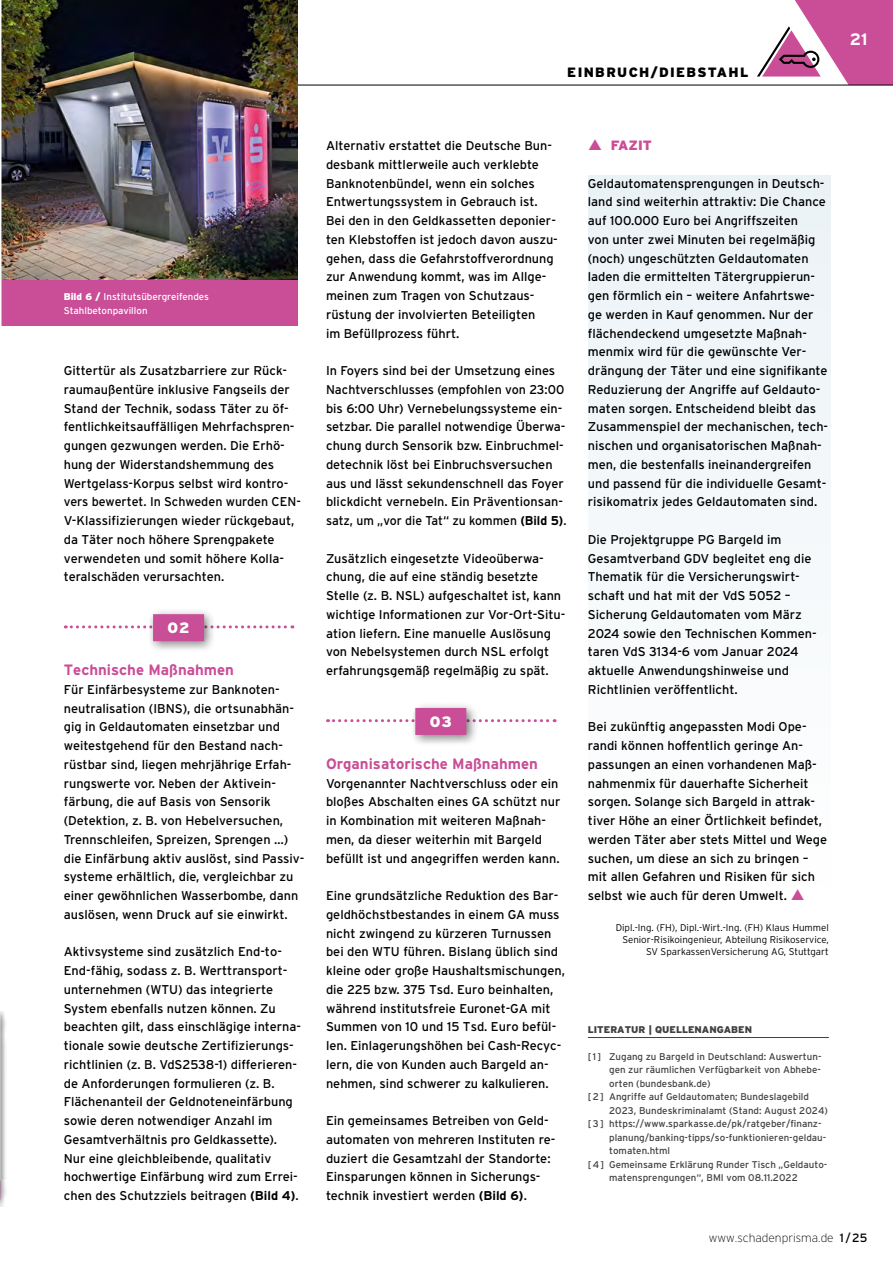
<style>
.page{position:relative;width:893px;height:1263px;background:#fff}
.page>*{position:absolute;margin:0;border:0;box-sizing:border-box;transform-origin:0 0}
.t1{font:700 16.5px "Interstate";color:#fff}
.Zwischenhead{font:700 15px "Interstate";color:#ca4d97}
.t2{font:900 15px "Interstate";color:#fff}
.t3{font:900 13.5px "Interstate";letter-spacing:.1em;color:#000}
.Fliesstext_2020{font:900 13.5px "Interstate";color:#ca4d97}
.Fliesstext_2020-2{font:12.75px/18.8px "Interstate";color:#000}
.t4{font:200 12px "Interstate";color:#000}
.Fliesstext_2020-3{font:9.75px/13.5px "Interstate";color:#414140}
.Autor_2020{font:300 9.75px "Interstate";color:#000}
.Fliesstext_2020-4{font:9.75px "Interstate";color:#fff}
.Bu_2020{font:900 9.75px "Interstate";color:#414140}
.s1{font-weight:900}
.s2{font-weight:700}
.s3{font-weight:400}
</style>
<div class="page">
<svg style="left:757px;top:0;width:136px;height:85px"></svg>
<div style="left:0;top:1011px;width:7px;height:195px;background:#000;opacity:.4"></div>
<img style="left:0;top:1012px;width:1px;height:168px">
<hr style="left:0;top:85px;width:893px;height:1px;background:#000">
<svg style="left:65px;top:625px;width:228px;height:3px"></svg>
<div style="left:147px;top:608px;width:70px;height:45px;background:#000;opacity:.5"></div>
<div style="left:153px;top:614px;width:51px;height:27px;background:#ca4d97"></div>
<svg style="left:327px;top:719px;width:228px;height:3px"></svg>
<div style="left:409px;top:702px;width:70px;height:45px;background:#000;opacity:.5"></div>
<div style="left:415px;top:708px;width:51px;height:27px;background:#ca4d97"></div>
<img style="left:2px;top:0;width:296px;height:280px">
<hr style="left:588px;top:1037px;width:241px;height:1px;background:#414140">
<div style="left:0;top:280px;width:298px;height:46px;background:#ca4d97"></div>
<div style="left:588px;top:176px;width:242px;height:724px;background:#f5f8fa"></div>
<hr style="left:0;top:0;width:2px;height:346px;background:#fff">
<p class="t3" style="left:567px;top:64px;width:183px">EINBRUCH/DIEBSTAHL</p>
<p class="t1" style="left:850px;top:30px;width:19px">21</p>
<p class="Fliesstext_2020-4" style="left:64px;top:291px;width:147px"><span class="s1">Bild 6 /</span> Institutsübergreifendes</p>
<p class="Fliesstext_2020-4" style="left:64px;top:305px;width:85px">Stahlbetonpavillon</p>
<p class="Fliesstext_2020-2" style="left:64px;top:361px;width:239px">Gittertür als Zusatzbarriere zur Rück&shy;raumaußentüre inklusive Fangseils der Stand der Technik, sodass Täter zu öf&shy;fentlichkeitsauffälligen Mehrfachspren&shy;gungen gezwungen werden. Die Erhö&shy;hung der Widerstandshemmung des Wertgelass-Korpus selbst wird kontro&shy;vers bewertet. In Schweden wurden CEN-V-Klassifizierungen wieder rückgebaut, da Täter noch höhere Sprengpakete verwendeten und somit höhere Kolla&shy;teralschäden verursachten.</p>
<p class="t2" style="left:168px;top:619px;width:23px">02</p>
<p class="Zwischenhead" style="left:64px;top:661px;width:172px">Technische Maßnahmen</p>
<p class="Fliesstext_2020-2" style="left:64px;top:680px;width:242px">Für Einfärbesysteme zur Banknoten&shy;neutralisation (IBNS), die ortsunabhän&shy;gig in Geldautomaten einsetzbar und weitestgehend für den Bestand nach&shy;rüstbar sind, liegen mehrjährige Erfah&shy;rungswerte vor. Neben der Aktivein&shy;färbung, die auf Basis von Sensorik (Detektion, z. B. von Hebelversuchen, Trennschleifen, Spreizen, Sprengen …) die Einfärbung aktiv auslöst, sind Passiv&shy;systeme erhältlich, die, vergleichbar zu einer gewöhnlichen Wasserbombe, dann auslösen, wenn Druck auf sie einwirkt.</p>
<p class="Fliesstext_2020-2" style="left:64px;top:942px;width:239px">Aktivsysteme sind zusätzlich End-to-End-fähig, sodass z. B. Werttransport&shy;unternehmen (WTU) das integrierte System ebenfalls nutzen können. Zu beachten gilt, dass einschlägige interna&shy;tionale sowie deutsche Zertifizierungs&shy;richtlinien (z. B. VdS2538-1) differieren&shy;de Anforderungen formulieren (z. B.<br>Flächenanteil der Geldnoteneinfärbung sowie deren notwendiger Anzahl im Gesamtverhältnis pro Geldkassette).<br>Nur eine gleichbleibende, qualitativ hochwertige Einfärbung wird zum Errei&shy;chen des Schutzziels beitragen <span class="s2">(Bild 4)</span>.</p>
<p class="Fliesstext_2020-2" style="left:326px;top:136px;width:233px">Alternativ erstattet die Deutsche Bun&shy;desbank mittlerweile auch verklebte Banknotenbündel, wenn ein solches Entwertungssystem in Gebrauch ist.<br>Bei den in den Geldkassetten deponier&shy;ten Klebstoffen ist jedoch davon auszu&shy;gehen, dass die Gefahrstoffverordnung zur Anwendung kommt, was im Allge&shy;meinen zum Tragen von Schutzaus&shy;rüstung der involvierten Beteiligten<br>im Befüllprozess führt.</p>
<p class="Fliesstext_2020-2" style="left:326px;top:361px;width:242px">In Foyers sind bei der Umsetzung eines Nachtverschlusses (empfohlen von 23:00 bis 6:00 Uhr) Vernebelungssysteme ein&shy;setzbar. Die parallel notwendige Überwa&shy;chung durch Sensorik bzw. Einbruchmel&shy;detechnik löst bei Einbruchsversuchen aus und lässt sekundenschnell das Foyer blickdicht vernebeln. Ein Präventionsan&shy;satz, um „vor die Tat“ zu kommen <span class="s2">(Bild 5)</span>.</p>
<p class="Fliesstext_2020-2" style="left:326px;top:549px;width:241px">Zusätzlich eingesetzte Videoüberwa&shy;chung, die auf eine ständig besetzte Stelle (z. B. NSL) aufgeschaltet ist, kann wichtige Informationen zur Vor-Ort-Situ&shy;ation liefern. Eine manuelle Auslösung von Nebelsystemen durch NSL erfolgt erfahrungsgemäß regelmäßig zu spät.</p>
<p class="t2" style="left:430px;top:713px;width:23px">03</p>
<p class="Zwischenhead" style="left:326px;top:755px;width:213px">Organisatorische Maßnahmen</p>
<p class="Fliesstext_2020-2" style="left:326px;top:774px;width:236px">Vorgenannter Nachtverschluss oder ein bloßes Abschalten eines GA schützt nur in Kombination mit weiteren Maßnah&shy;men, da dieser weiterhin mit Bargeld befüllt ist und angegriffen werden kann.</p>
<p class="Fliesstext_2020-2" style="left:326px;top:886px;width:240px">Eine grundsätzliche Reduktion des Bar&shy;geldhöchstbestandes in einem GA muss nicht zwingend zu kürzeren Turnussen bei den WTU führen. Bislang üblich sind kleine oder große Haushaltsmischungen, die 225 bzw. 375 Tsd. Euro beinhalten, während institutsfreie Euronet-GA mit Summen von 10 und 15 Tsd. Euro befül&shy;len. Einlagerungshöhen bei Cash-Recyc&shy;lern, die von Kunden auch Bargeld an&shy;nehmen, sind schwerer zu kalkulieren.</p>
<p class="Fliesstext_2020-2" style="left:326px;top:1111px;width:231px">Ein gemeinsames Betreiben von Geld&shy;automaten von mehreren Instituten re&shy;duziert die Gesamtzahl der Standorte:<br>Einsparungen können in Sicherungs&shy;technik investiert werden <span class="s2">(Bild 6)</span>.</p>
<p class="Fliesstext_2020" style="left:611px;top:138px;width:43px">FAZIT</p>
<p class="Fliesstext_2020-2" style="left:588px;top:174px;width:242px">Geldautomatensprengungen in Deutsch&shy;land sind weiterhin attraktiv: Die Chance auf 100.000 Euro bei Angriffszeiten<br>von unter zwei Minuten bei regelmäßig (noch) ungeschützten Geldautomaten laden die ermittelten Tätergruppierun&shy;gen förmlich ein – weitere Anfahrtswe&shy;ge werden in Kauf genommen. Nur der flächendeckend umgesetzte Maßnah&shy;menmix wird für die gewünschte Ver&shy;drängung der Täter und eine signifikante Reduzierung der Angriffe auf Geldauto&shy;maten sorgen. Entscheidend bleibt das Zusammenspiel der mechanischen, tech&shy;nischen und organisatorischen Maßnah&shy;men, die bestenfalls ineinandergreifen und passend für die individuelle Gesamt&shy;risikomatrix jedes Geldautomaten sind.</p>
<p class="Fliesstext_2020-2" style="left:588px;top:530px;width:230px">Die Projektgruppe PG Bargeld im Gesamtverband GDV begleitet eng die Thematik für die Versicherungswirt&shy;schaft und hat mit der VdS 5052 – Sicherung Geldautomaten vom März 2024 sowie den Technischen Kommen&shy;taren VdS 3134-6 vom Januar 2024 aktuelle Anwendungshinweise und Richtlinien veröffentlicht.</p>
<p class="Fliesstext_2020-2" style="left:588px;top:717px;width:241px">Bei zukünftig angepassten Modi Ope&shy;randi können hoffentlich geringe An&shy;passungen an einen vorhandenen Maß&shy;nahmenmix für dauerhafte Sicherheit sorgen. Solange sich Bargeld in attrak&shy;tiver Höhe an einer Örtlichkeit befindet, werden Täter aber stets Mittel und Wege suchen, um diese an sich zu bringen – mit allen Gefahren und Risiken für sich selbst wie auch für deren Umwelt.</p>
<p class="Autor_2020" style="left:616px;top:922px;width:215px">Dipl.-Ing. (FH), Dipl.-Wirt.-Ing. (FH) Klaus Hummel</p>
<p class="Autor_2020" style="left:622px;top:934px;width:208px">Senior-Risikoingenieur, Abteilung Risikoservice,</p>
<p class="Autor_2020" style="left:646px;top:946px;width:184px">SV SparkassenVersicherung AG, Stuttgart</p>
<p class="Bu_2020" style="left:588px;top:1024px;width:166px">LITERATUR | QUELLENANGABEN</p>
<p class="Fliesstext_2020-3" style="left:609px;top:1049px;width:214px;text-align:justify;text-indent:-21px">[1] Zugang zu Bargeld in Deutschland: Auswertun&shy;gen zur räumlichen Verfügbarkeit von Abhebe&shy;orten (bundesbank.de)</p>
<p class="Fliesstext_2020-3" style="left:609px;top:1090px;width:220px;text-indent:-21px">[2] Angriffe auf Geldautomaten; Bundeslagebild<br>2023, Bundeskriminalamt (Stand: August 2024)</p>
<p class="Fliesstext_2020-3" style="left:609px;top:1117px;width:219px;text-indent:-21px">[3] https://www.sparkasse.de/pk/ratgeber/finanz&shy;planung/banking-tipps/so-funktionieren-geldau&shy;tomaten.html</p>
<p class="Fliesstext_2020-3" style="left:609px;top:1157px;width:220px;text-indent:-21px">[4] Gemeinsame Erklärung Runder Tisch „Geldauto&shy;matensprengungen“, BMI vom 08.11.2022</p>
<p class="t4" style="left:709px;top:1231px;width:160px">www.schadenprisma.de <span class="s3">1 /25</span></p>
</div>
